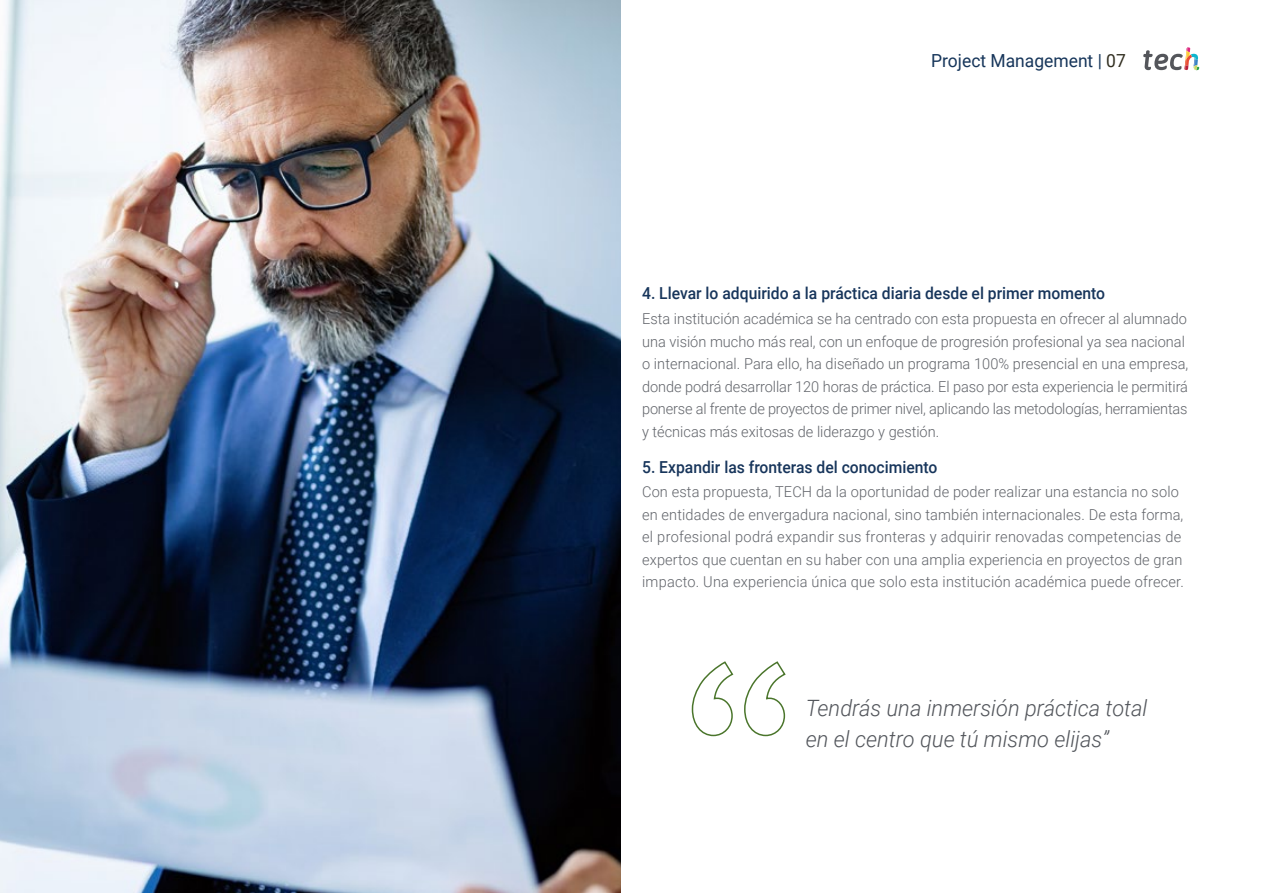
<style>
.page{position:relative;width:1263px;height:893px;background:#fff}
.page>*{position:absolute;margin:0;border:0;box-sizing:border-box;transform-origin:0 0}
.t1{font:italic 300 22.5px/31.5px "Roboto";color:#52555b}
.t2{font:18px "Roboto";color:#16355a}
.t3{font:500 16.5px "Roboto";color:#17355b;scale:.95 1}
.t4{font:300 15px/22.5px "Roboto";letter-spacing:.005em;color:#61646a}
.s1{color:#153559}
.s2{color:#312e20}
</style>
<div class="page">
<img style="left:0;top:0;width:621px;height:893px">
<svg style="left:1143px;top:47px;width:56px;height:24px"></svg>
<svg style="left:691px;top:661px;width:95px;height:76px"></svg>
<p class="t2" style="left:931px;top:48px;width:196px">Project Management <span class="s1">|</span> <span class="s2">07</span></p>
<p class="t3" style="left:642px;top:282px;width:489px">4. Llevar lo adquirido a la práctica diaria desde el primer momento</p>
<p class="t4" style="left:642px;top:307px;width:548px">Esta institución académica se ha centrado con esta propuesta en ofrecer al alumnado una visión mucho más real, con un enfoque de progresión profesional ya sea nacional o internacional. Para ello, ha diseñado un programa 100% presencial en una empresa, donde podrá desarrollar 120 horas de práctica. El paso por esta experiencia le permitirá ponerse al frente de proyectos de primer nivel, aplicando las metodologías, herramientas y técnicas más exitosas de liderazgo y gestión.</p>
<p class="t3" style="left:642px;top:455px;width:312px">5. Expandir las fronteras del conocimiento</p>
<p class="t4" style="left:642px;top:480px;width:543px">Con esta propuesta, TECH da la oportunidad de poder realizar una estancia no solo en entidades de envergadura nacional, sino también internacionales. De esta forma, el profesional podrá expandir sus fronteras y adquirir renovadas competencias de expertos que cuentan en su haber con una amplia experiencia en proyectos de gran impacto. Una experiencia única que solo esta institución académica puede ofrecer.</p>
<h1 class="t1" style="left:806px;top:691px;width:343px">Tendrás una inmersión práctica total en el centro que tú mismo elijas”</h1>
</div>
